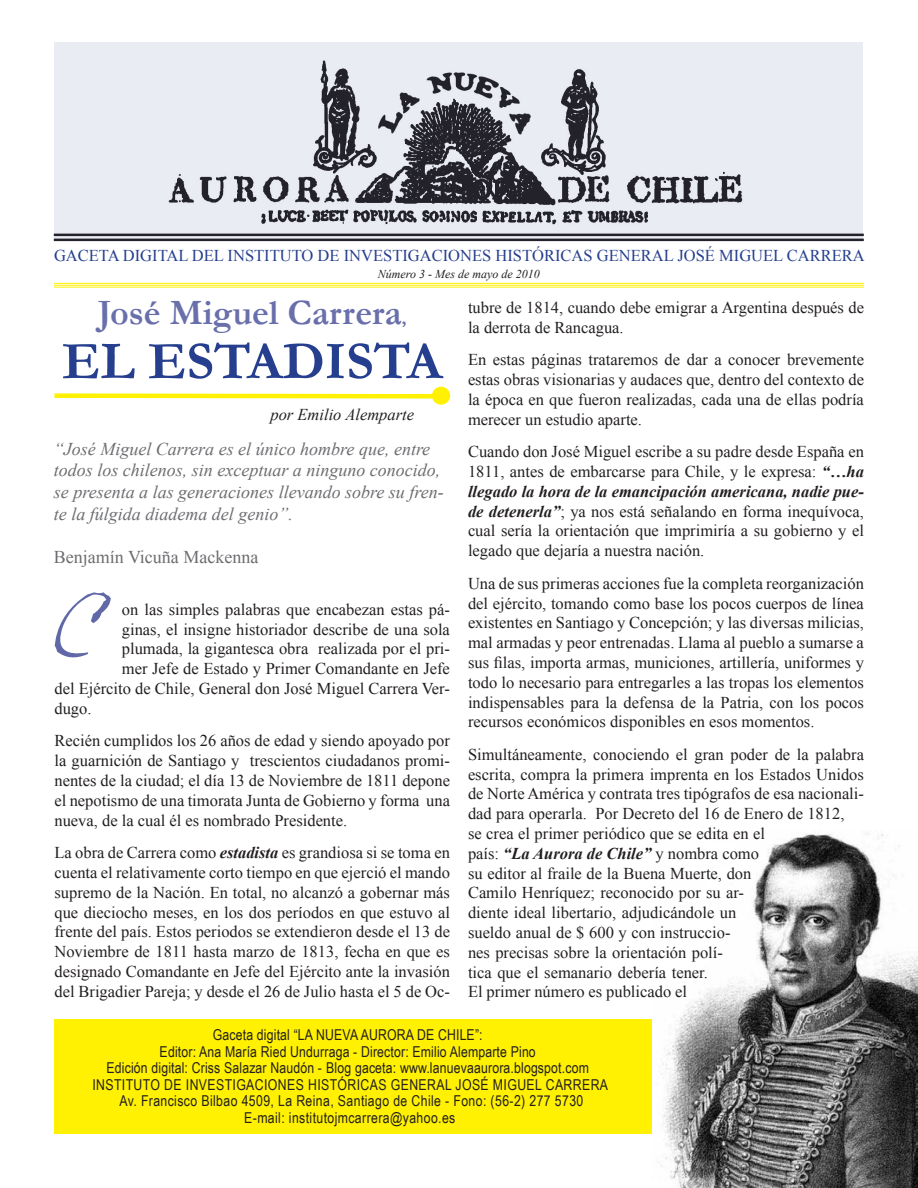
<style>
.page{position:relative;width:918px;height:1188px;background:#fff}
.page>*{position:absolute;margin:0;border:0;box-sizing:border-box;transform-origin:0 0}
.t1{font:90px "Fountain Pen Frenzy";color:#6168a7}
.t2{font:700 54px "Garamond";color:#253f8e}
.t3{font:700 36px "Garamond";color:#696fab}
.t4{font:italic 18px/21.6px "Times New Roman";color:#6c6d70}
.t5{font:18px "Times New Roman";color:#6c6d70}
.t6{font:16.5px/19.8px "Times New Roman";color:#231f20;text-align:justify}
.t7{font:16.5px "Times New Roman";color:#253f8e}
.t8{font:italic 16.5px "Times New Roman";color:#231f20}
.t9{font:15px "Arial Narrow";letter-spacing:.01em;color:#231f20}
.t10{font:italic 12px "Times New Roman";color:#231f20}
.s1{font-size:18px}
.s2{font-weight:700;font-style:italic}
</style>
<div class="page">
<hr style="left:54px;top:239px;width:810px;height:2px;background:#231f20">
<hr style="left:54px;top:234px;width:810px;height:2px;background:#231f20">
<hr style="left:54px;top:287px;width:810px;height:1px;background:#fff101">
<hr style="left:54px;top:285px;width:810px;height:1px;background:#fff101">
<hr style="left:54px;top:283px;width:810px;height:1px;background:#fff101">
<svg style="left:54px;top:392px;width:379px;height:8px"></svg>
<div style="left:433px;top:387px;width:16px;height:17px;background:#fff101;border-radius:50%"></div>
<div style="left:432px;top:387px;width:18px;height:18px;border:2px solid #fff101;border-radius:50%"></div>
<img style="left:661px;top:833px;width:257px;height:355px">
<svg style="left:55px;top:43px;width:808px;height:196px;background:#c8cad1"></svg>
<div style="left:54px;top:1019px;width:598px;height:115px;background:#fff101"></div>
<p class="t7" style="left:54px;top:244px;width:812px">GACETA DIGITAL DEL INSTITUTO DE INVESTIGACIONES HISTÓRICAS GENERAL JOSÉ MIGUEL CARRERA</p>
<p class="t10" style="left:378px;top:265px;width:163px">Número 3 - Mes de mayo de 2010</p>
<p class="t3" style="left:98px;top:289px;width:310px">José Miguel Carrera<span class="s1">,</span></p>
<p class="t2" style="left:62px;top:325px;width:382px">EL ESTADISTA</p>
<p class="t8" style="left:270px;top:403px;width:145px">por Emilio Alemparte</p>
<p class="t4" style="left:54px;top:437px;width:391px">“José Miguel Carrera es el único hombre que, entre todos los chilenos, sin exceptuar a ninguno conocido, se presenta a las generaciones llevando sobre su fren&shy;te la fúlgida diadema del genio”.</p>
<p class="t5" style="left:54px;top:545px;width:206px">Benjamín Vicuña Mackenna</p>
<p class="t6" style="left:122px;top:599px;width:330px">on las simples palabras que encabezan estas pá-</p>
<p class="t6" style="left:122px;top:619px;width:330px">ginas, el insigne historiador describe de una sola</p>
<p class="t6" style="left:122px;top:639px;width:330px">plumada, la gigantesca obra realizada por el pri-</p>
<p class="t6" style="left:122px;top:659px;width:330px">mer Jefe de Estado y Primer Comandante en Jefe</p>
<p class="t6" style="left:54px;top:678px;width:397px">del Ejército de Chile, General don José Miguel Carrera Ver-</p>
<p class="t6" style="left:54px;top:698px;width:39px">dugo.</p>
<p class="t6" style="left:54px;top:731px;width:397px">Recién cumplidos los 26 años de edad y siendo apoyado por la guarnición de Santiago y trescientos ciudadanos promi&shy;nentes de la ciudad; el día 13 de Noviembre de 1811 depone el nepotismo de una timorata Junta de Gobierno y forma una nueva, de la cual él es nombrado Presidente.</p>
<p class="t6" style="left:54px;top:843px;width:397px">La obra de Carrera como <span class="s2">estadista</span> es grandiosa si se toma en cuenta el relativamente corto tiempo en que ejerció el mando supremo de la Nación. En total, no alcanzó a gobernar más que dieciocho meses, en los dos períodos en que estuvo al frente del país. Estos periodos se extendieron desde el 13 de Noviembre de 1811 hasta marzo de 1813, fecha en que es designado Comandante en Jefe del Ejército ante la invasión del Brigadier Pareja; y desde el 26 de Julio hasta el 5 de Oc-</p>
<p class="t6" style="left:468px;top:297px;width:397px">tubre de 1814, cuando debe emigrar a Argentina después de la derrota de Rancagua.</p>
<p class="t6" style="left:468px;top:350px;width:398px">En estas páginas trataremos de dar a conocer brevemente estas obras visionarias y audaces que, dentro del contexto de la época en que fueron realizadas, cada una de ellas podría merecer un estudio aparte.</p>
<p class="t6" style="left:468px;top:441px;width:398px">Cuando don José Miguel escribe a su padre desde España en 1811, antes de embarcarse para Chile, y le expresa: <span class="s2">“…ha llegado la hora de la emancipación americana, nadie pue&shy;de detenerla”</span>; ya nos está señalando en forma inequívoca, cual sería la orientación que imprimiría a su gobierno y el legado que dejaría a nuestra nación.</p>
<p class="t6" style="left:468px;top:573px;width:398px">Una de sus primeras acciones fue la completa reorganización del ejército, tomando como base los pocos cuerpos de línea existentes en Santiago y Concepción; y las diversas milicias, mal armadas y peor entrenadas. Llama al pueblo a sumarse a sus filas, importa armas, municiones, artillería, uniformes y todo lo necesario para entregarles a las tropas los elementos indispensables para la defensa de la Patria, con los pocos recursos económicos disponibles en esos momentos.</p>
<p class="t6" style="left:468px;top:744px;width:397px;text-align:left">Simultáneamente, conociendo el gran poder de la palabra escrita, compra la primera imprenta en los Estados Unidos de Norte América y contrata tres tipógrafos de esa nacionali&shy;dad para operarla. Por Decreto del 16 de Enero de 1812,<br>se crea el primer periódico que se edita en el<br>país: <span class="s2">“La Aurora de Chile”</span> y nombra como<br>su editor al fraile de la Buena Muerte, don<br>Camilo Henríquez; reconocido por su ar-<br>diente ideal libertario, adjudicándole un<br>sueldo anual de $ 600 y con instruccio-<br>nes precisas sobre la orientación polí-<br>tica que el semanario debería tener.<br>El primer número es publicado el</p>
<p class="t9" style="left:213px;top:1024px;width:271px">Gaceta digital “LA NUEVA AURORA DE CHILE”:</p>
<p class="t9" style="left:160px;top:1040px;width:378px">Editor: Ana María Ried Undurraga - Director: Emilio Alemparte Pino</p>
<p class="t9" style="left:107px;top:1057px;width:484px">Edición digital: Criss Salazar Naudón - Blog gaceta: www.lanuevaaurora.blogspot.com</p>
<p class="t9" style="left:92px;top:1073px;width:517px">INSTITUTO DE INVESTIGACIONES HISTÓRICAS GENERAL JOSÉ MIGUEL CARRERA</p>
<p class="t9" style="left:119px;top:1090px;width:465px">Av. Francisco Bilbao 4509, La Reina, Santiago de Chile - Fono: (56-2) 277 5730</p>
<p class="t9" style="left:244px;top:1106px;width:213px">E-mail: institutojmcarrera@yahoo.es</p>
<p class="t1" style="left:54px;top:582px;width:37px">C</p>
</div>
